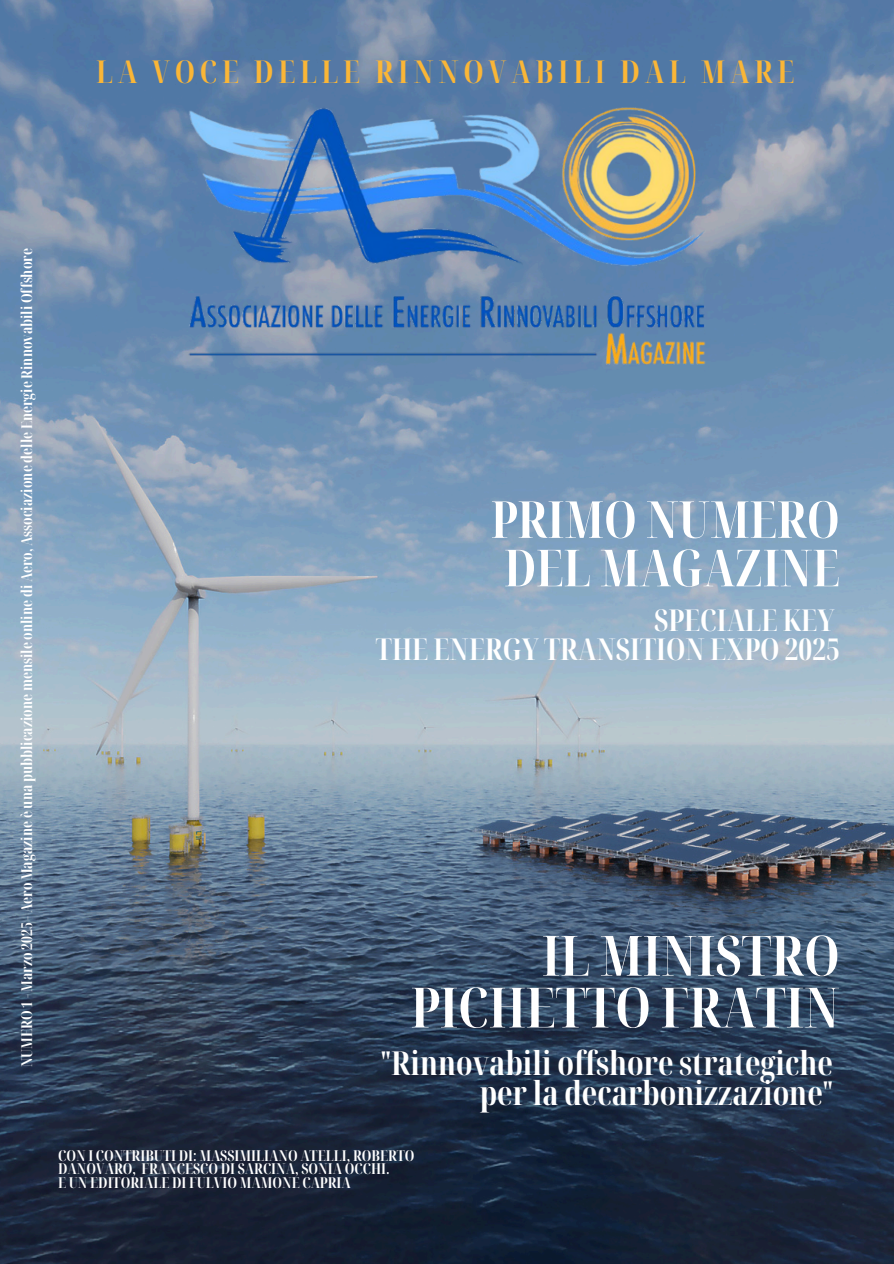
<style>
.page{position:relative;width:894px;height:1264px;background:#fff}
.page>*{position:absolute;margin:0;border:0;box-sizing:border-box;transform-origin:0 0}
.t1{font:700 extra-condensed 55.5px/51.8px "Noto Serif Display";color:#fff;text-align:right}
.t2{font:700 extra-condensed 51px/48.3px "Noto Serif Display";color:#fff}
.t3{font:700 extra-condensed 33px/30.3px "Noto Serif Display";color:#fff;text-align:right}
.t4{font:700 extra-condensed 31.5px "Noto Serif Display";letter-spacing:.15em;color:#fab637}
.t5{font:700 extra-condensed 30px/28.2px "Noto Serif Display";color:#fff;text-align:right}
.t6{font:700 extra-condensed 15px/13.5px "Noto Serif Display";color:#fff}
</style>
<div class="page">
<img style="left:0;top:0;width:893px;height:1263px">
<img style="left:179px;top:98px;width:535px;height:276px">
<p class="t4" style="left:96px;top:49px;width:699px">LA VOCE DELLE RINNOVABILI DAL MARE</p>
<h1 class="t6" style="left:19px;top:1067px;width:820px;rotate:-90deg">NUMERO 1 - Marzo 2025 - Aero Magazine è una pubblicazione mensile online di Aero, Associazione delle Energie Rinnovabili Offshore</h1>
<h2 class="t2" style="left:490px;top:494px;width:350px">PRIMO NUMERO<br>DEL MAGAZINE</h2>
<h2 class="t5" style="left:376px;top:605px;width:465px">SPECIALE KEY<br>THE ENERGY TRANSITION EXPO 2025</h2>
<p class="t1" style="left:410px;top:928px;width:430px">IL MINISTRO<br>PICHETTO FRATIN</p>
<h1 class="t3" style="left:381px;top:1046px;width:453px">"Rinnovabili offshore strategiche per la decarbonizzazione"</h1>
<p class="t6" style="left:58px;top:1148px;width:358px">CON I CONTRIBUTI DI: MASSIMILIANO ATELLI, ROBERTO<br>DANOVARO, FRANCESCO DI SARCINA, SONIA OCCHI.<br>E UN EDITORIALE DI FULVIO MAMONE CAPRIA</p>
</div>
